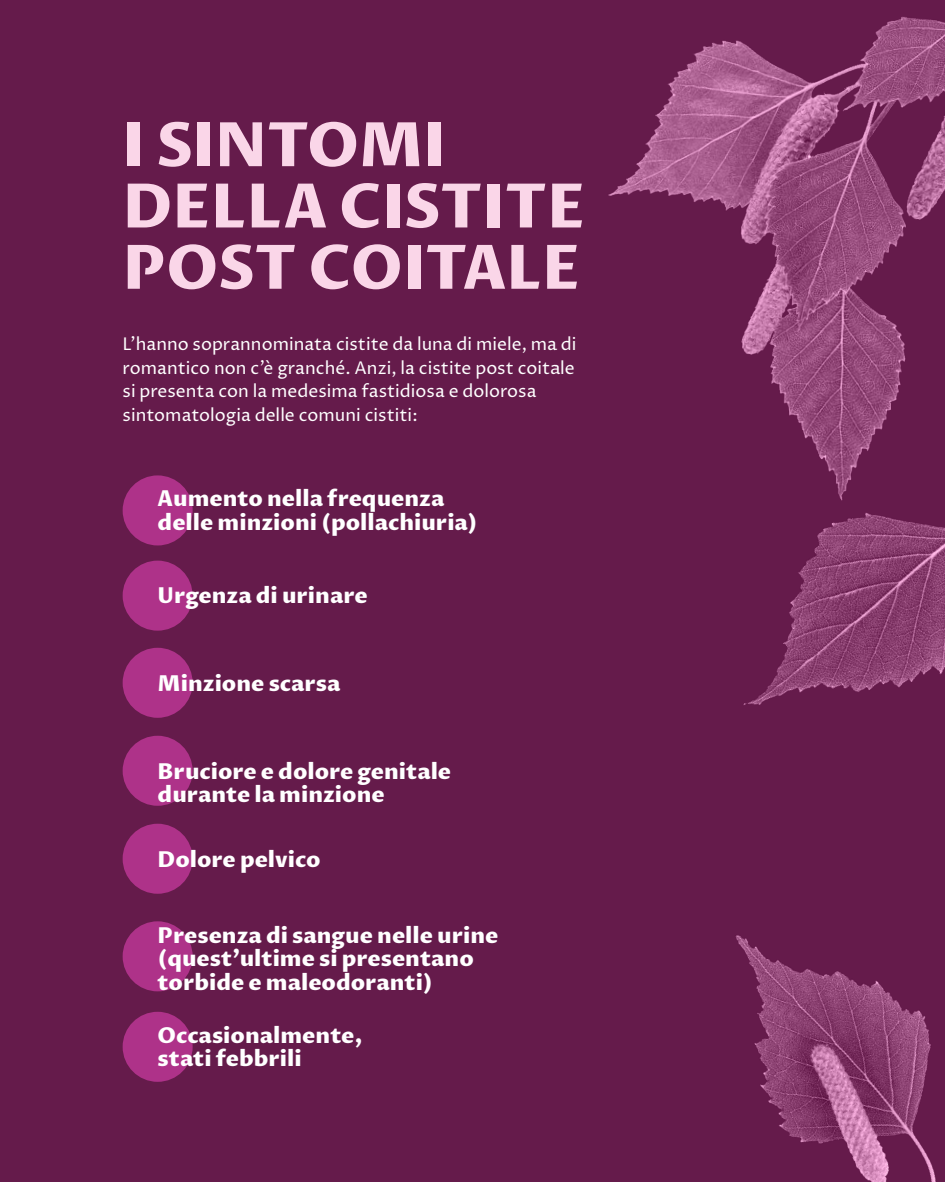
<style>
.page{position:relative;width:945px;height:1182px;background:#fff}
.page>*{position:absolute;margin:0;border:0;box-sizing:border-box;transform-origin:0 0}
.t1{font:800 61.25px/61.2px "Proza Libre";color:#fad6e8}
.t2{font:800 21.88px/23.6px "Proza Libre";color:#fff}
.t3{font:17.5px/23.6px "Proza Libre";color:#fff}
</style>
<div class="page">
<div style="left:0;top:0;width:945px;height:1181px;background:#651b4b"></div>
<div style="left:123px;top:475px;width:70px;height:70px;background:#ae3289;border-radius:50%"></div>
<div style="left:123px;top:560px;width:70px;height:70px;background:#ae3289;border-radius:50%"></div>
<div style="left:123px;top:647px;width:70px;height:70px;background:#ae3289;border-radius:50%"></div>
<div style="left:123px;top:735px;width:70px;height:70px;background:#ae3289;border-radius:50%"></div>
<div style="left:123px;top:823px;width:70px;height:70px;background:#ae3289;border-radius:50%"></div>
<div style="left:123px;top:921px;width:70px;height:70px;background:#ae3289;border-radius:50%"></div>
<div style="left:123px;top:1011px;width:70px;height:70px;background:#ae3289;border-radius:50%"></div>
<img style="left:608px;top:17px;width:337px;height:459px">
<img style="left:743px;top:476px;width:202px;height:229px">
<img style="left:735px;top:935px;width:201px;height:246px">
<h1 class="t1" style="left:123px;top:117px;width:464px">I SINTOMI<br>DELLA CISTITE<br>POST COITALE</h1>
<p class="t3" style="left:123px;top:332px;width:455px">L’hanno soprannominata cistite da luna di miele, ma di romantico non c’è granché. Anzi, la cistite post coitale si presenta con la medesima fastidiosa e dolorosa sintomatologia delle comuni cistiti:</p>
<p class="t2" style="left:158px;top:488px;width:322px">Aumento nella frequenza delle minzioni (pollachiuria)</p>
<p class="t2" style="left:158px;top:585px;width:211px">Urgenza di urinare</p>
<p class="t2" style="left:158px;top:672px;width:184px">Minzione scarsa</p>
<p class="t2" style="left:158px;top:760px;width:295px">Bruciore e dolore genitale durante la minzione</p>
<p class="t2" style="left:158px;top:848px;width:165px">Dolore pelvico</p>
<p class="t2" style="left:158px;top:924px;width:342px">Presenza di sangue nelle urine (quest’ultime si presentano torbide e maleodoranti)</p>
<p class="t2" style="left:158px;top:1024px;width:207px">Occasionalmente, stati febbrili</p>
</div>
